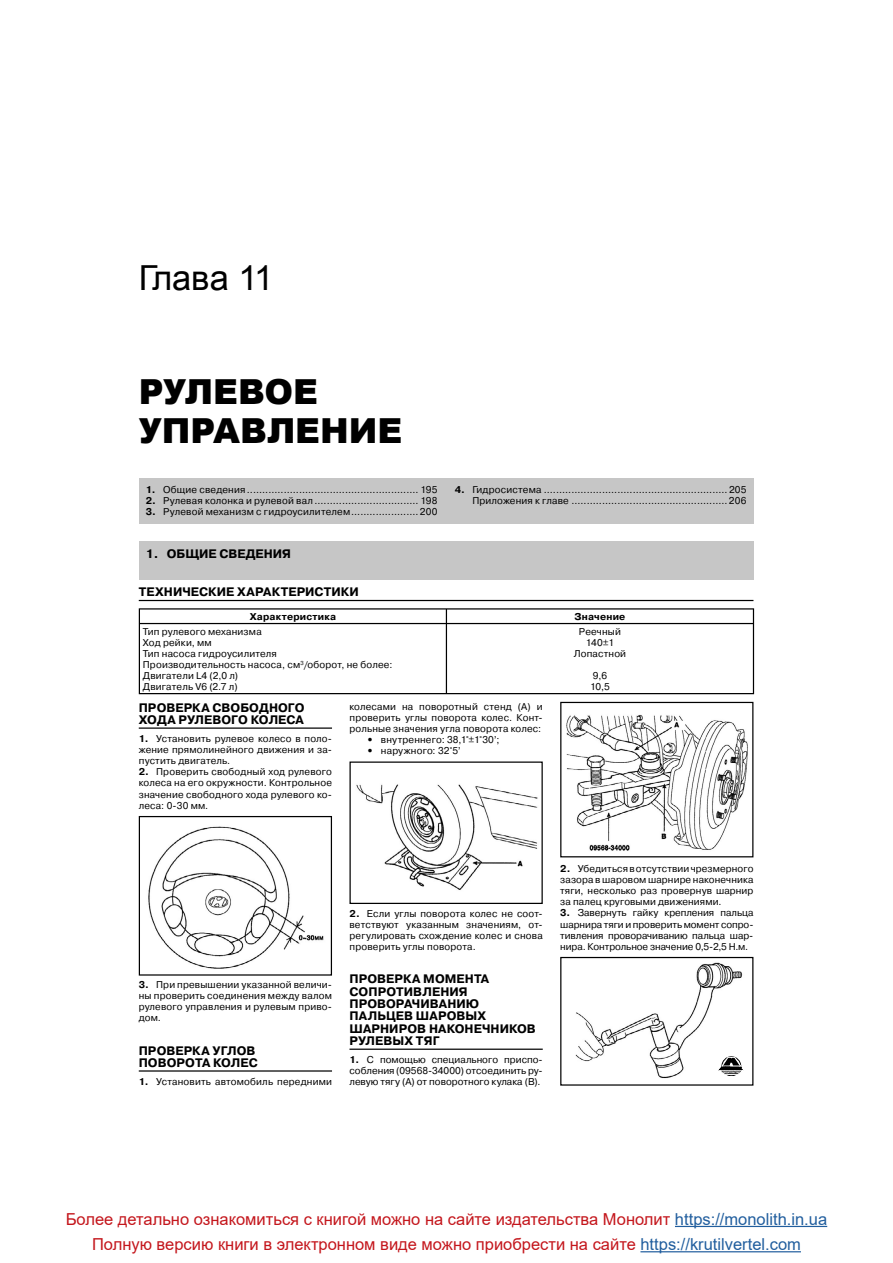
<style>
.page{position:relative;width:893px;height:1263px;background:#fff}
.page>*{position:absolute;margin:0;border:0;box-sizing:border-box;transform-origin:0 0}
.t1{font:900 34.5px/39.5px "Arial";letter-spacing:-.005em;color:#000}
.t2{font:34.5px "Arial";letter-spacing:-.005em;color:#000}
.t3{font:16.5px "Arial";color:#c4161c}
.t4{font:700 12.3px/12.3px "Pragmatica C";color:#000}
.t5{font:9.9px/11.1px "Pragmatica C";letter-spacing:.015em;color:#000;text-align:justify}
.t6{font:700 9.9px "Pragmatica C";letter-spacing:.02em;color:#000}
.s1{font-weight:700}
.s2{color:#215e9e}
</style>
<div class="page">
<div style="left:139px;top:479px;width:614px;height:45px;background:#c6c6c6"></div>
<hr style="left:139px;top:600px;width:614px;height:1px;background:#000">
<hr style="left:139px;top:608px;width:307px;height:1px;background:#000">
<svg style="left:139px;top:609px;width:1px;height:14px"></svg>
<hr style="left:446px;top:608px;width:308px;height:1px;background:#000">
<svg style="left:446px;top:609px;width:1px;height:14px"></svg>
<svg style="left:753px;top:609px;width:1px;height:14px"></svg>
<hr style="left:139px;top:623px;width:307px;height:1px;background:#000">
<hr style="left:139px;top:624px;width:1px;height:69px;background:#000">
<hr style="left:446px;top:623px;width:308px;height:1px;background:#000">
<hr style="left:446px;top:624px;width:1px;height:69px;background:#000">
<hr style="left:753px;top:624px;width:1px;height:69px;background:#000">
<hr style="left:139px;top:693px;width:615px;height:1px;background:#000">
<div style="left:139px;top:541px;width:614px;height:39px;background:#c6c6c6"></div>
<hr style="left:139px;top:727px;width:193px;height:2px;background:#000">
<hr style="left:139px;top:1070px;width:193px;height:1px;background:#000">
<hr style="left:349px;top:1048px;width:194px;height:2px;background:#000">
<img style="left:148px;top:826px;width:176px;height:143px">
<div style="left:139px;top:816px;width:193px;height:159px;border:1px solid #000"></div>
<img style="left:356px;top:784px;width:182px;height:106px">
<div style="left:349px;top:761px;width:194px;height:143px;border:1px solid #000"></div>
<img style="left:566px;top:715px;width:182px;height:136px">
<div style="left:560px;top:702px;width:193px;height:155px;border:1px solid #000"></div>
<img style="left:575px;top:962px;width:169px;height:117px">
<div style="left:560px;top:957px;width:193px;height:129px;border:1px solid #000"></div>
<div style="left:722px;top:1057px;width:19px;height:19px;border:1px solid #000;border-radius:50%"></div>
<svg style="left:719px;top:1057px;width:24px;height:17px"></svg>
<hr style="left:640px;top:1251px;width:161px;height:1px;background:#215e9e">
<hr style="left:675px;top:1226px;width:152px;height:1px;background:#215e9e">
<h1 class="t2" style="left:139px;top:255px;width:136px">Глава 11</h1>
<h1 class="t1" style="left:139px;top:371px;width:265px">РУЛЕВОЕ<br>УПРАВЛЕНИЕ</h1>
<p class="t5" style="left:146px;top:484px;width:293px"><span class="s1">1.</span> Общие сведения ........................................................ 195</p>
<p class="t5" style="left:146px;top:495px;width:293px"><span class="s1">2.</span> Рулевая колонка и рулевой вал .................................. 198</p>
<p class="t5" style="left:146px;top:506px;width:293px"><span class="s1">3.</span> Рулевой механизм с гидроусилителем ...................... 200</p>
<p class="t4" style="left:146px;top:548px;width:147px">1. ОБЩИЕ СВЕДЕНИЯ</p>
<p class="t5" style="left:455px;top:484px;width:293px;text-align:right"><span class="s1">4.</span> Гидросистема ............................................................ 205<br>Приложения к главе ................................................... 206</p>
<p class="t4" style="left:139px;top:586px;width:222px">ТЕХНИЧЕСКИЕ ХАРАКТЕРИСТИКИ</p>
<p class="t6" style="left:250px;top:611px;width:88px">Характеристика</p>
<p class="t6" style="left:575px;top:611px;width:52px">Значение</p>
<p class="t5" style="left:143px;top:626px;width:251px;text-align:left">Тип рулевого механизма<br>Ход рейки, мм<br>Тип насоса гидроусилителя<br>Производительность насоса, см<sup>3</sup>/оборот, не более:<br>Двигатели L4 (2,0 л)<br>Двигатель V6 (2.7 л)</p>
<p class="t5" style="left:574px;top:626px;width:54px;text-align:center">Реечный<br>140±1<br>Лопастной</p>
<p class="t5" style="left:590px;top:670px;width:21px">9,6<br>10,5</p>
<p class="t4" style="left:139px;top:701px;width:167px">ПРОВЕРКА СВОБОДНОГО<br>ХОДА РУЛЕВОГО КОЛЕСА</p>
<p class="t5" style="left:139px;top:733px;width:195px"><span class="s1">1.</span> Установить рулевое колесо в поло&shy;жение прямолинейного движения и за&shy;пустить двигатель.</p>
<p class="t5" style="left:139px;top:766px;width:195px"><span class="s1">2.</span> Проверить свободный ход рулевого колеса на его окружности. Контрольное значение свободного хода рулевого ко&shy;леса: 0-30 мм.</p>
<p class="t5" style="left:349px;top:701px;width:195px">колесами на поворотный стенд (А) и проверить углы поворота колес. Конт&shy;рольные значения угла поворота колес:</p>
<p class="t5" style="left:367px;top:734px;width:134px"><span class="s1">•</span> внутреннего: 38,1°±1°30’;</p>
<p class="t5" style="left:367px;top:745px;width:96px"><span class="s1">•</span> наружного: 32°5’</p>
<p class="t5" style="left:139px;top:979px;width:195px"><span class="s1">3.</span> При превышении указанной величи&shy;ны проверить соединения между валом рулевого управления и рулевым приво&shy;дом.</p>
<p class="t4" style="left:139px;top:1044px;width:120px">ПРОВЕРКА УГЛОВ<br>ПОВОРОТА КОЛЕС</p>
<p class="t5" style="left:139px;top:1076px;width:195px"><span class="s1">1.</span> Установить автомобиль передними</p>
<p class="t5" style="left:349px;top:908px;width:195px"><span class="s1">2.</span> Если углы поворота колес не соот&shy;ветствуют указанным значениям, от&shy;регулировать схождение колес и снова проверить углы поворота.</p>
<p class="t4" style="left:349px;top:973px;width:188px">ПРОВЕРКА МОМЕНТА<br>СОПРОТИВЛЕНИЯ<br>ПРОВОРАЧИВАНИЮ<br>ПАЛЬЦЕВ ШАРОВЫХ<br>ШАРНИРОВ НАКОНЕЧНИКОВ<br>РУЛЕВЫХ ТЯГ</p>
<p class="t5" style="left:349px;top:1054px;width:195px"><span class="s1">1.</span> С помощью специального приспо&shy;собления (09568-34000) отсоединить ру&shy;левую тягу (А) от поворотного кулака (В).</p>
<p class="t5" style="left:560px;top:863px;width:195px"><span class="s1">2.</span> Убедиться в отсутствии чрезмерного зазора в шаровом шарнире наконечника тяги, несколько раз провернув шарнир за палец круговыми движениями.</p>
<p class="t5" style="left:560px;top:907px;width:195px"><span class="s1">3.</span> Завернуть гайку крепления пальца шарнира тяги и проверить момент сопро&shy;тивления проворачиванию пальца шар&shy;нира. Контрольное значение 0,5-2,5 Н.м.</p>
<h2 class="t3" style="left:66px;top:1207px;width:763px">Более детально ознакомиться с книгой можно на сайте издательства Монолит <span class="s2">https://monolith.in.ua</span></h2>
<h2 class="t3" style="left:92px;top:1233px;width:710px">Полную версию книги в электронном виде можно приобрести на сайте <span class="s2">https://krutilvertel.com</span></h2>
</div>
